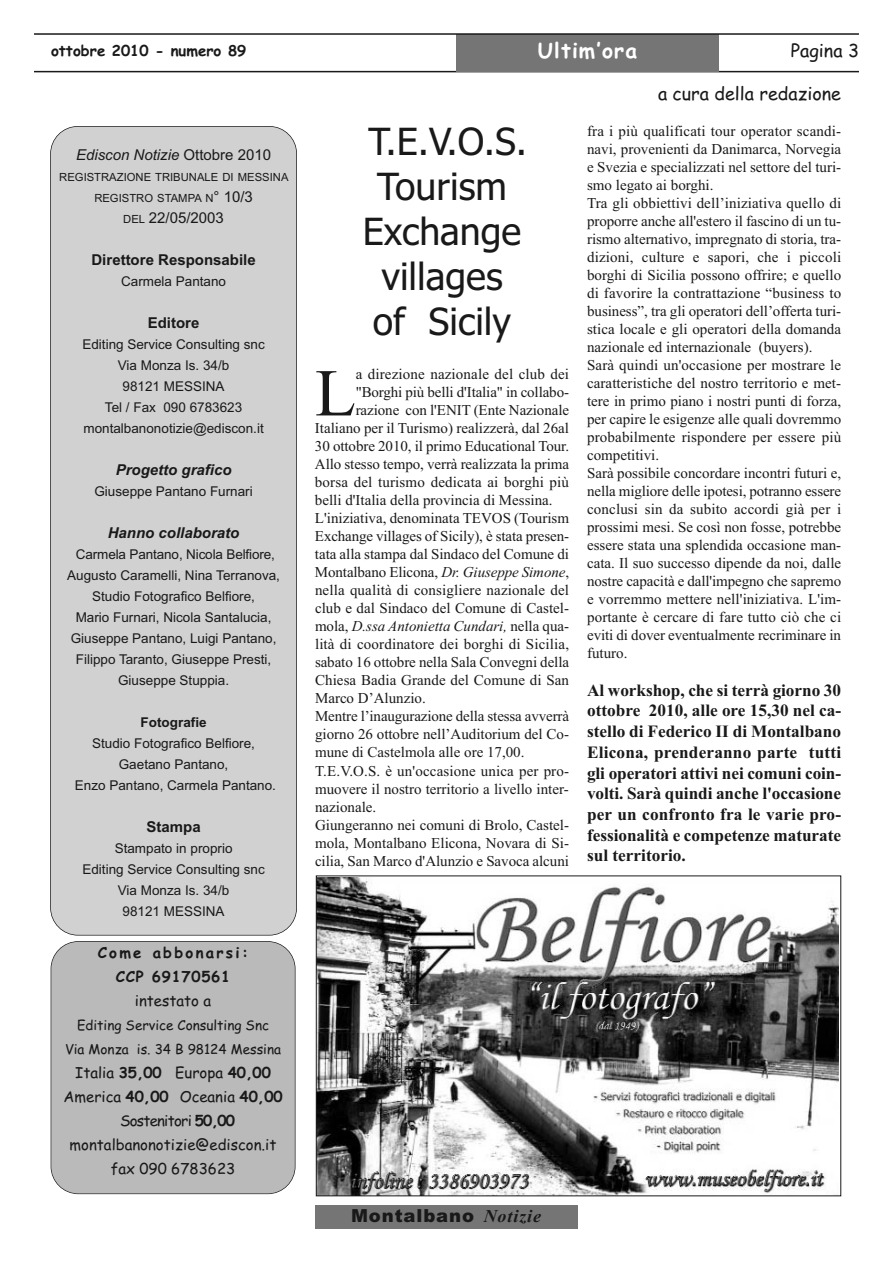
<style>
.page{position:relative;width:893px;height:1263px;background:#fff}
.page>*{position:absolute;margin:0;border:0;box-sizing:border-box;transform-origin:0 0}
.t1{font:66.9px "Times New Roman";color:#191919}
.t2{font:37.5px/45px "Tahoma";color:#191919;text-align:center}
.t3{font:700 21px "Comic Sans MS";letter-spacing:.05em;color:#fff}
.t4{font:18px "Comic Sans MS";color:#191919}
.t5{font:900 18px "Arial";letter-spacing:.05em;color:#191919}
.t6{font:700 17.25px/20.7px "Times New Roman";color:#191919;text-align:justify}
.t7{font:15px/18px "Times New Roman";color:#191919}
.t8{font:15px/24px "Comic Sans MS";color:#191919;text-align:center}
.t9{font:italic 15px "Times New Roman";color:#191919}
.t10{font:700 15px "Arial";color:#191919}
.t11{font:italic 700 15px "Arial";color:#191919}
.t12{font:700 15px/24px "Comic Sans MS";letter-spacing:.15em;color:#191919;text-align:center}
.t13{font:italic 15px "Arial";color:#191919}
.t14{font:700 15px "Comic Sans MS";color:#191919}
.t15{font:15px "Arial";color:#191919}
.t16{font:13.5px/21px "Arial";color:#191919;text-align:center}
.t17{font:13.5px/24px "Comic Sans MS";color:#191919;text-align:center}
.t18{font:700 13.5px "Arial";color:#191919}
.t19{font:11.25px/21px "Arial";color:#191919;text-align:center}
.s1{font-style:normal}
.s2{font-size:15px}
.s3{font-size:11.25px}
.s4{font-weight:700}
.s5{font-style:italic}
.s6{font-family:"Times New Roman";font-weight:700;font-style:italic}
</style>
<div class="page">
<hr style="left:34px;top:71px;width:825px;height:1px;background:#191919">
<div style="left:456px;top:34px;width:262px;height:38px;background:#757575"></div>
<hr style="left:34px;top:33px;width:825px;height:2px;background:#191919">
<div style="left:315px;top:1206px;width:262px;height:23px;background:#757575"></div>
<div style="left:51px;top:942px;width:244px;height:251px;background:#bababa;border-radius:27px"></div>
<div style="left:51px;top:941px;width:244px;height:253px;border:2px solid #191919;border-radius:28px"></div>
<div style="left:51px;top:127px;width:245px;height:808px;background:#d1d1d1;border-radius:27px"></div>
<div style="left:50px;top:126px;width:247px;height:809px;border:2px solid #191919;border-radius:28px"></div>
<img style="left:318px;top:878px;width:521px;height:316px">
<p class="t14" style="left:51px;top:42px;width:197px">ottobre 2010 - numero 89</p>
<p class="t13" style="left:76px;top:146px;width:197px">Ediscon Notizie <span class="s1">Ottobre 2010</span></p>
<p class="t19" style="left:59px;top:167px;width:231px">REGISTRAZIONE TRIBUNALE DI MESSINA<br>REGISTRO STAMPA N<span class="s2">° 10/3</span></p>
<p class="t15" style="left:123px;top:209px;width:102px"><span class="s3">DEL</span> 22/05/2003</p>
<p class="t10" style="left:91px;top:251px;width:166px">Direttore Responsabile</p>
<p class="t16" style="left:121px;top:271px;width:107px">Carmela Pantano</p>
<p class="t10" style="left:148px;top:314px;width:53px">Editore</p>
<p class="t16" style="left:82px;top:334px;width:184px">Editing Service Consulting snc<br>Via Monza Is. 34/b<br>98121 MESSINA<br>Tel / Fax 090 6783623 montalbanonotizie@ediscon.it</p>
<p class="t11" style="left:116px;top:461px;width:117px">Progetto grafico</p>
<p class="t16" style="left:94px;top:481px;width:160px">Giuseppe Pantano Furnari</p>
<p class="t11" style="left:108px;top:524px;width:133px">Hanno collaborato</p>
<p class="t16" style="left:67px;top:544px;width:214px">Carmela Pantano, Nicola Belfiore,<br>Augusto Caramelli, Nina Terranova,<br>Studio Fotografico Belfiore,<br>Mario Furnari, Nicola Santalucia,<br>Giuseppe Pantano, Luigi Pantano,<br>Filippo Taranto, Giuseppe Presti,<br>Giuseppe Stuppia.</p>
<p class="t18" style="left:141px;top:715px;width:68px">Fotografie</p>
<p class="t16" style="left:75px;top:733px;width:203px">Studio Fotografico Belfiore,<br>Gaetano Pantano,<br>Enzo Pantano, Carmela Pantano.</p>
<p class="t10" style="left:147px;top:818px;width:56px">Stampa</p>
<p class="t16" style="left:82px;top:838px;width:184px">Stampato in proprio<br>Editing Service Consulting snc<br>Via Monza Is. 34/b<br>98121 MESSINA</p>
<p class="t12" style="left:98px;top:941px;width:152px">Come abbonarsi:<br>CCP 69170561</p>
<p class="t8" style="left:135px;top:989px;width:78px">intestato a</p>
<p class="t17" style="left:65px;top:1014px;width:217px">Editing Service Consulting Snc<br>Via Monza is. 34 B 98124 Messina</p>
<p class="t8" style="left:63px;top:1061px;width:221px">Italia <span class="s4">35,00</span> Europa <span class="s4">40,00<br></span>America <span class="s4">40,00</span> Oceania <span class="s4">40,00<br></span>Sostenitori <span class="s4">50,00 </span>montalbanonotizie@ediscon.it fax 090 6783623</p>
<h3 class="t3" style="left:538px;top:39px;width:101px">Ultim’ora</h3>
<p class="t4" style="left:791px;top:40px;width:70px">Pagina 3</p>
<h2 class="t2" style="left:363px;top:119px;width:166px">T.E.V.O.S.<br>Tourism<br>Exchange villages<br>of Sicily</h2>
<h1 class="t1" style="left:315px;top:353px;width:42px">L</h1>
<p class="t7" style="left:356px;top:365px;width:215px">a direzione nazionale del club dei</p>
<p class="t7" style="left:356px;top:383px;width:215px">"Borghi più belli d'Italia" in collabo-</p>
<p class="t7" style="left:356px;top:401px;width:215px">razione con l'ENIT (Ente Nazionale</p>
<p class="t7" style="left:315px;top:419px;width:256px">Italiano per il Turismo) realizzerà, dal 26al</p>
<p class="t7" style="left:315px;top:437px;width:256px">30 ottobre 2010, il primo Educational Tour.</p>
<p class="t7" style="left:315px;top:455px;width:256px">Allo stesso tempo, verrà realizzata la prima</p>
<p class="t7" style="left:315px;top:473px;width:256px">borsa del turismo dedicata ai borghi più</p>
<p class="t7" style="left:315px;top:491px;width:239px">belli d'Italia della provincia di Messina.</p>
<p class="t7" style="left:315px;top:509px;width:256px">L'iniziativa, denominata TEVOS (Tourism</p>
<p class="t7" style="left:315px;top:527px;width:256px">Exchange villages of Sicily), è stata presen-</p>
<p class="t7" style="left:315px;top:545px;width:256px">tata alla stampa dal Sindaco del Comune di</p>
<p class="t7" style="left:315px;top:563px;width:256px">Montalbano Elicona, <span class="s5">Dr. Giuseppe Simone</span>,</p>
<p class="t7" style="left:315px;top:581px;width:256px">nella qualità di consigliere nazionale del</p>
<p class="t7" style="left:315px;top:599px;width:256px">club e dal Sindaco del Comune di Castel-</p>
<p class="t9" style="left:315px;top:617px;width:256px"><span class="s1">mola,</span> D.ssa Antonietta Cundari, <span class="s1">nella qua-</span></p>
<p class="t7" style="left:315px;top:635px;width:256px">lità di coordinatore dei borghi di Sicilia,</p>
<p class="t7" style="left:315px;top:653px;width:256px">sabato 16 ottobre nella Sala Convegni della</p>
<p class="t7" style="left:315px;top:671px;width:256px">Chiesa Badia Grande del Comune di San</p>
<p class="t7" style="left:315px;top:689px;width:112px">Marco D’Alunzio.</p>
<p class="t7" style="left:315px;top:707px;width:256px">Mentre l’inaugurazione della stessa avverrà</p>
<p class="t7" style="left:315px;top:725px;width:256px">giorno 26 ottobre nell’Auditorium del Co-</p>
<p class="t7" style="left:315px;top:743px;width:211px">mune di Castelmola alle ore 17,00.</p>
<p class="t7" style="left:315px;top:761px;width:256px">T.E.V.O.S. è un'occasione unica per pro-</p>
<p class="t7" style="left:315px;top:779px;width:255px">muovere il nostro territorio a livello inter-</p>
<p class="t7" style="left:315px;top:797px;width:63px">nazionale.</p>
<p class="t7" style="left:315px;top:815px;width:256px">Giungeranno nei comuni di Brolo, Castel-</p>
<p class="t7" style="left:315px;top:833px;width:256px">mola, Montalbano Elicona, Novara di Si-</p>
<p class="t7" style="left:315px;top:851px;width:255px">cilia, San Marco d'Alunzio e Savoca alcuni</p>
<p class="t4" style="left:658px;top:84px;width:185px">a cura della redazione</p>
<p class="t7" style="left:587px;top:122px;width:256px">fra i più qualificati tour operator scandi&shy;navi, provenienti da Danimarca, Norvegia e Svezia e specializzati nel settore del turi&shy;smo legato ai borghi.<br>Tra gli obbiettivi dell’iniziativa quello di proporre anche all'estero il fascino di un tu&shy;rismo alternativo, impregnato di storia, tra&shy;dizioni, culture e sapori, che i piccoli borghi di Sicilia possono offrire; e quello di favorire la contrattazione “business to business”, tra gli operatori dell’offerta turi&shy;stica locale e gli operatori della domanda nazionale ed internazionale (buyers).<br>Sarà quindi un'occasione per mostrare le caratteristiche del nostro territorio e met&shy;tere in primo piano i nostri punti di forza, per capire le esigenze alle quali dovremmo probabilmente rispondere per essere più competitivi.<br>Sarà possibile concordare incontri futuri e, nella migliore delle ipotesi, potranno essere conclusi sin da subito accordi già per i prossimi mesi. Se così non fosse, potrebbe essere stata una splendida occasione man&shy;cata. Il suo successo dipende da noi, dalle nostre capacità e dall'impegno che sapremo e vorremmo mettere nell'iniziativa. L'im&shy;portante è cercare di fare tutto ciò che ci eviti di dover eventualmente recriminare in futuro.</p>
<p class="t6" style="left:587px;top:679px;width:256px">Al workshop, che si terrà giorno 30 ottobre 2010, alle ore 15,30 nel ca&shy;stello di Federico II di Montalbano Elicona, prenderanno parte tutti gli operatori attivi nei comuni coin&shy;volti. Sarà quindi anche l'occasione per un confronto fra le varie pro&shy;fessionalità e competenze maturate sul territorio.</p>
<p class="t5" style="left:351px;top:1205px;width:192px">Montalbano <span class="s6">Notizie</span></p>
</div>
